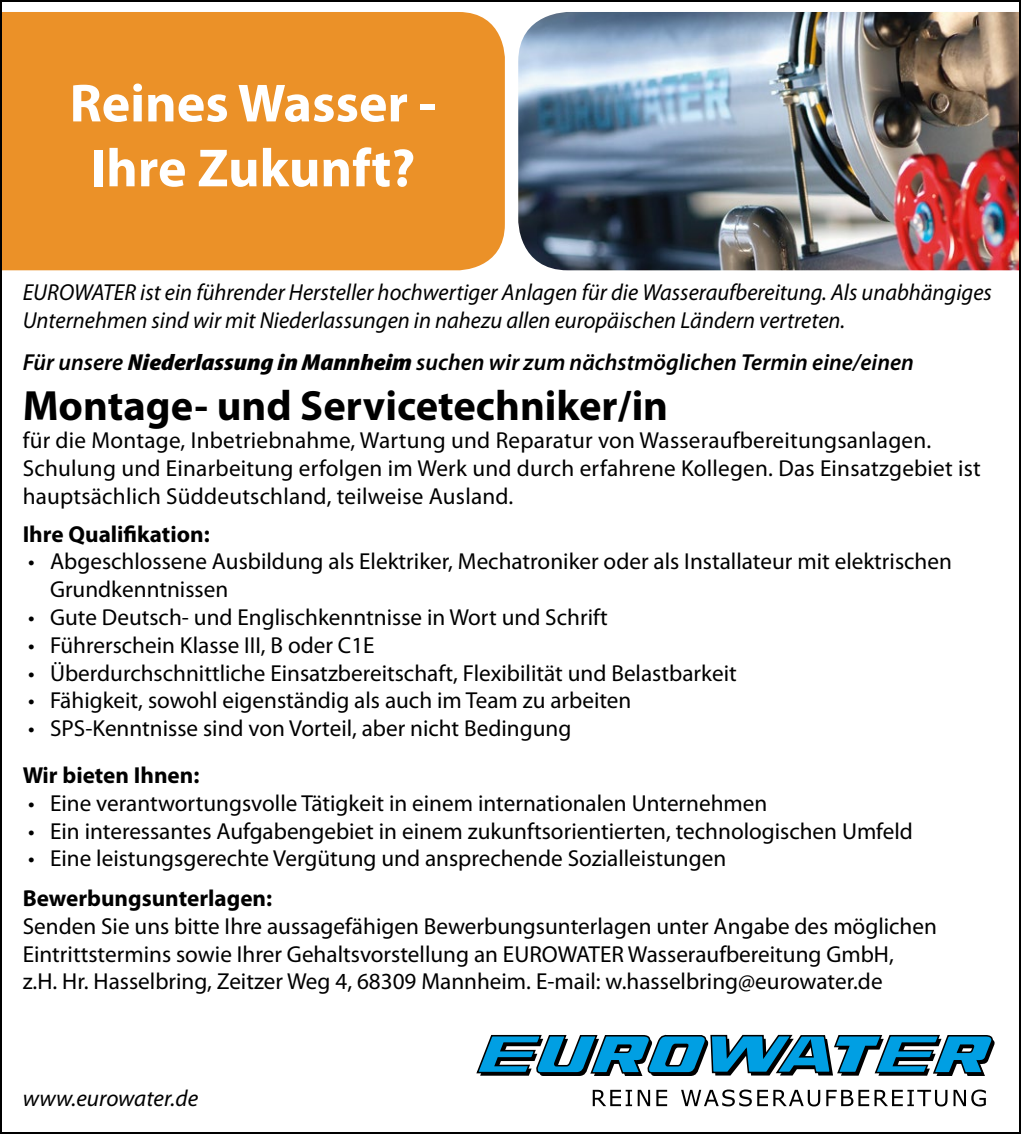
<style>
.page{position:relative;width:1021px;height:1134px;background:#fff}
.page>*{position:absolute;margin:0;border:0;box-sizing:border-box;transform-origin:0 0}
.t1{font:700 54px/64.8px "Myriad Pro";color:#fff;text-align:center}
.t2{font:700 42.4px "Myriad Pro";color:#000}
.t3{font:23.2px/28px "Myriad Pro";color:#000}
.t4{font:italic 23.2px/28px "Myriad Pro";color:#000}
.t5{font:italic 600 23.2px "Myriad Pro";color:#000}
.t6{font:700 23.2px "Myriad Pro";color:#000}
.s1{font-weight:900;font-stretch:condensed}
</style>
<div class="page">
<div style="left:3px;top:12px;width:502px;height:258px;background:#eb9128"></div>
<img style="left:518px;top:12px;width:499px;height:258px">
<svg style="left:476px;top:1035px;width:518px;height:41px"></svg>
<svg style="left:592px;top:1090px;width:58px;height:16px"></svg>
<svg style="left:656px;top:1090px;width:11px;height:16px"></svg>
<svg style="left:681px;top:1089px;width:70px;height:17px"></svg>
<svg style="left:757px;top:1090px;width:63px;height:16px"></svg>
<svg style="left:826px;top:1090px;width:121px;height:16px"></svg>
<svg style="left:953px;top:1090px;width:12px;height:16px"></svg>
<svg style="left:971px;top:1089px;width:14px;height:17px"></svg>
<h1 class="t1" style="left:70px;top:72px;width:368px">Reines Wasser -<br>Ihre Zukunft?</h1>
<p class="t4" style="left:23px;top:278px;width:970px">EUROWATER ist ein führender Hersteller hochwertiger Anlagen für die Wasseraufbereitung. Als unabhängiges<br>Unternehmen sind wir mit Niederlassungen in nahezu allen europäischen Ländern vertreten.</p>
<p class="t5" style="left:23px;top:350px;width:892px">Für unsere <span class="s1">Niederlassung in Mannheim</span> suchen wir zum nächstmöglichen Termin eine/einen</p>
<h2 class="t2" style="left:23px;top:382px;width:647px">Montage- und Servicetechniker/in</h2>
<p class="t3" style="left:23px;top:427px;width:959px">für die Montage, Inbetriebnahme, Wartung und Reparatur von Wasseraufbereitungsanlagen.<br>Schulung und Einarbeitung erfolgen im Werk und durch erfahrene Kollegen. Das Einsatzgebiet ist hauptsächlich Süddeutschland, teilweise Ausland.</p>
<p class="t6" style="left:23px;top:521px;width:189px">Ihre Qualifikation:</p>
<p class="t3" style="left:50px;top:548px;width:903px;text-indent:-22px">• Abgeschlossene Ausbildung als Elektriker, Mechatroniker oder als Installateur mit elektrischen<br>Grundkenntnissen</p>
<p class="t3" style="left:28px;top:604px;width:581px">• Gute Deutsch- und Englischkenntnisse in Wort und Schrift</p>
<p class="t3" style="left:28px;top:631px;width:348px">• Führerschein Klasse III, B oder C1E</p>
<p class="t3" style="left:28px;top:659px;width:710px">• Überdurchschnittliche Einsatzbereitschaft, Flexibilität und Belastbarkeit</p>
<p class="t3" style="left:28px;top:687px;width:604px">• Fähigkeit, sowohl eigenständig als auch im Team zu arbeiten</p>
<p class="t3" style="left:28px;top:715px;width:544px">• SPS-Kenntnisse sind von Vorteil, aber nicht Bedingung</p>
<p class="t6" style="left:23px;top:762px;width:178px">Wir bieten Ihnen:</p>
<p class="t3" style="left:28px;top:789px;width:740px">• Eine verantwortungsvolle Tätigkeit in einem internationalen Unternehmen</p>
<p class="t3" style="left:28px;top:817px;width:886px">• Ein interessantes Aufgabengebiet in einem zukunftsorientierten, technologischen Umfeld</p>
<p class="t3" style="left:28px;top:845px;width:699px">• Eine leistungsgerechte Vergütung und ansprechende Sozialleistungen</p>
<p class="t6" style="left:23px;top:885px;width:251px">Bewerbungsunterlagen:</p>
<p class="t3" style="left:23px;top:912px;width:915px">Senden Sie uns bitte Ihre aussagefähigen Bewerbungsunterlagen unter Angabe des möglichen<br>Eintrittstermins sowie Ihrer Gehaltsvorstellung an EUROWATER Wasseraufbereitung GmbH,<br>z.H. Hr. Hasselbring, Zeitzer Weg 4, 68309 Mannheim. E-mail: w.hasselbring@eurowater.de</p>
<p class="t4" style="left:23px;top:1085px;width:177px">www.eurowater.de</p>
</div>
